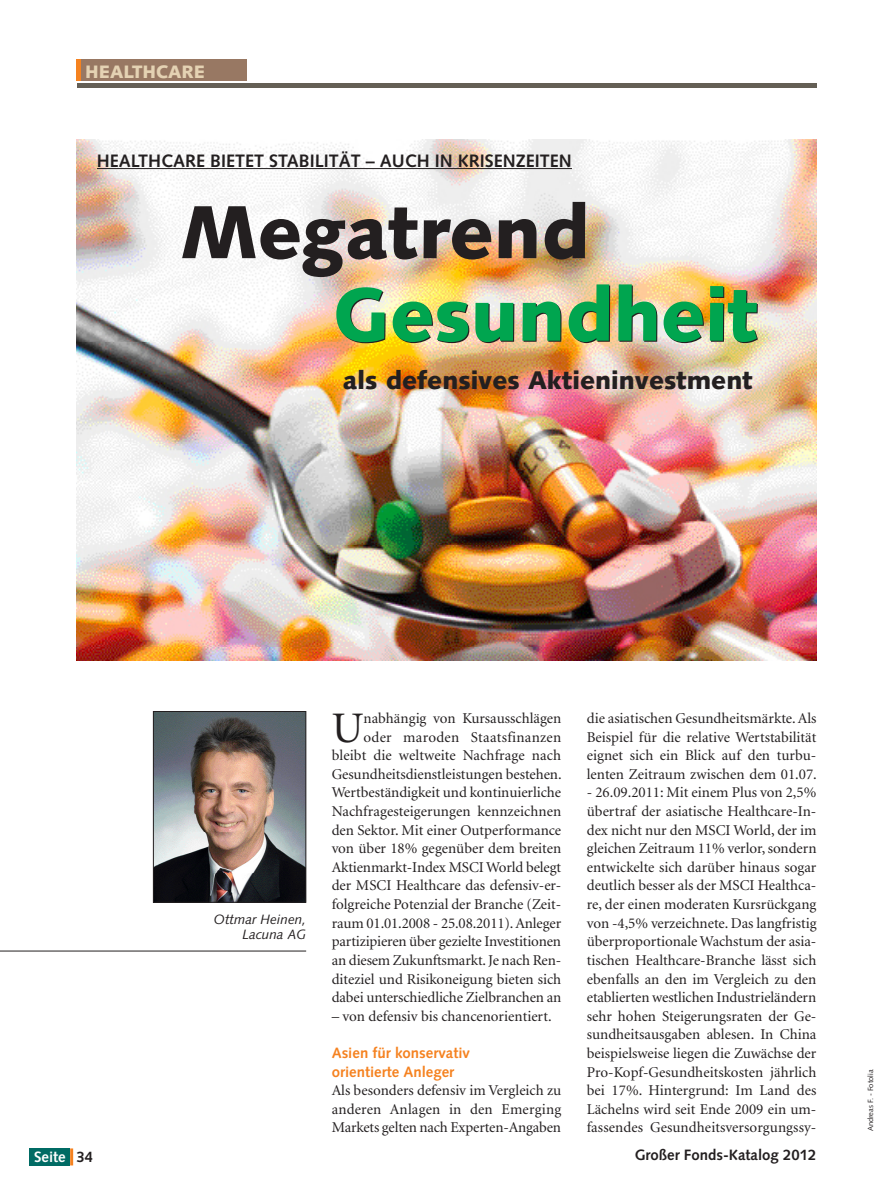
<style>
.page{position:relative;width:893px;height:1191px;background:#fff}
.page>*{position:absolute;margin:0;border:0;box-sizing:border-box;transform-origin:0 0}
.t1{font:900 75px "Syntax";color:#00a54f}
.t2{font:900 75px "Syntax";color:#231f20}
.t3{font:43.65px "Minion";color:#231f20}
.t4{font:900 25.5px "Syntax";color:#231f20}
.t5{font:700 18px "Syntax";color:#231f20}
.t6{font:900 18px "Syntax";color:#e4d2b3}
.t7{font:15px/18.6px "Minion";letter-spacing:-.005em;color:#231f20;text-align:justify}
.t8{font:700 15px/18.6px "Syntax";color:#f58220}
.t9{font:700 15px "Syntax";color:#231f20}
.t10{font:700 15px "Syntax";color:#fff}
.t11{font:italic 13.5px/15px "Syntax";color:#231f20;text-align:right}
.t12{font:7.5px "Syntax";color:#231f20}
.s1{color:#231f20}
</style>
<div class="page">
<hr style="left:70px;top:1148px;width:3px;height:17px;background:#f58220">
<div style="left:30px;top:1148px;width:40px;height:17px;background:#006b64"></div>
<img style="left:77px;top:139px;width:739px;height:521px">
<hr style="left:77px;top:83px;width:739px;height:4px;background:#645f55">
<div style="left:77px;top:60px;width:170px;height:21px;background:#987863"></div>
<hr style="left:77px;top:60px;width:4px;height:21px;background:#f58220">
<hr style="left:97px;top:168px;width:475px;height:1px;background:#231f20">
<img style="left:155px;top:713px;width:149px;height:187px">
<div style="left:153px;top:711px;width:153px;height:191px;border:1px solid #231f20"></div>
<hr style="left:0;top:950px;width:306px;height:1px;background:#231f20">
<p class="t6" style="left:85px;top:61px;width:119px">healthcare</p>
<p class="t5" style="left:97px;top:150px;width:64px">Healthcare</p>
<p class="t5" style="left:210px;top:150px;width:183px">bietet Stabilität – auch</p>
<p class="t5" style="left:435px;top:150px;width:44px">in Krisenzei</p>
<p class="t5" style="left:540px;top:150px;width:21px">ten</p>
<h1 class="t2" style="left:180px;top:188px;width:411px">Megatrend</h1>
<h1 class="t1" style="left:333px;top:270px;width:427px">Gesundheit</h1>
<h3 class="t4" style="left:343px;top:365px;width:411px">als defensives Aktieninvestment</h3>
<p class="t11" style="left:214px;top:912px;width:94px">Ottmar Heinen,<br>Lacuna AG</p>
<p class="t7" style="left:332px;top:709px;width:231px;text-align:right">nabhängig von Kursausschlägen<br>oder maroden Staatsfinanzen bleibt die weltweite Nachfrage nach Gesundheitsdienstleistungen bestehen.<br>Wertbeständigkeit und kontinuierliche Nachfragesteigerungen kennzeichnen den Sektor. Mit einer Outperformance von über 18% gegenüber dem breiten Aktienmarkt-Index MSCI World belegt der MSCI Healthcare das defensiv-er&shy;folgreiche Potenzial der Branche (Zeit&shy;raum 01.01.2008 - 25.08.2011). Anleger partizipieren über gezielte Investitionen an diesem Zukunftsmarkt. Je nach Ren&shy;diteziel und Risikoneigung bieten sich dabei unterschiedliche Zielbranchen an</p>
<p class="t7" style="left:332px;top:1007px;width:221px">– von defensiv bis chancenorientiert.</p>
<p class="t8" style="left:332px;top:1043px;width:140px">Asien für konservativ orientierte Anleger</p>
<p class="t7" style="left:332px;top:1081px;width:231px">Als besonders defensiv im Vergleich zu anderen Anlagen in den Emerging Markets gelten nach Experten-Angaben</p>
<h2 class="t3" style="left:332px;top:706px;width:33px">U</h2>
<p class="t7" style="left:587px;top:709px;width:232px">die asiatischen Gesundheitsmärkte. Als Beispiel für die relative Wertstabilität eignet sich ein Blick auf den turbu&shy;lenten Zeitraum zwischen dem 01.07.</p>
<p class="t7" style="left:587px;top:784px;width:231px">- 26.09.2011: Mit einem Plus von 2,5% übertraf der asiatische Healthcare-In&shy;dex nicht nur den MSCI World, der im gleichen Zeitraum 11% verlor, sondern entwickelte sich darüber hinaus sogar deutlich besser als der MSCI Healthca&shy;re, der einen moderaten Kursrückgang von -4,5% verzeichnete. Das langfristig überproportionale Wachstum der asia&shy;tischen Healthcare-Branche lässt sich ebenfalls an den im Vergleich zu den etablierten westlichen Industrieländern sehr hohen Steigerungsraten der Ge&shy;sundheitsausgaben ablesen. In China beispielsweise liegen die Zuwächse der Pro-Kopf-Gesundheitskosten jährlich bei 17%. Hintergrund: Im Land des Lächelns wird seit Ende 2009 ein um&shy;fassendes Gesundheitsversorgungssy-</p>
<p class="t10" style="left:34px;top:1148px;width:61px">Seite <span class="s1">34</span></p>
<p class="t9" style="left:635px;top:1146px;width:183px">Großer Fonds-Katalog 2012</p>
<p class="t12" style="left:866px;top:1131px;width:63px;rotate:-90deg">Andreas F. - Fotolia</p>
</div>
